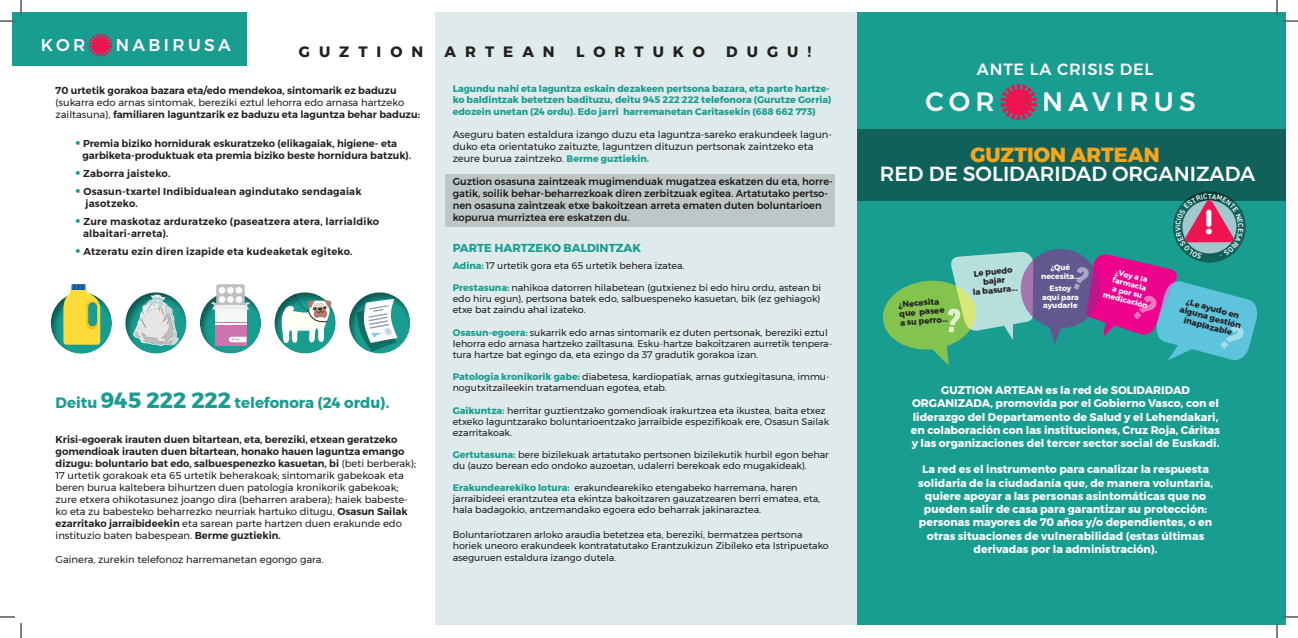
<style>
.page{position:relative;width:1298px;height:638px;background:#fff}
.page>*{position:absolute;margin:0;border:0;box-sizing:border-box;transform-origin:0 0}
.t1{font:700 35.5px "DIN Next Rounded LT Pro";color:#fff}
.t2{font:500 26.5px "Montserrat";letter-spacing:.2em;color:#fff}
.t3{font:500 20.3px "Montserrat";color:#fff}
.t4{font:800 20.3px "Montserrat";color:#f9a51b}
.t5{font:500 16.9px "Montserrat";letter-spacing:.2em;color:#fff}
.t6{font:500 16.1px "Montserrat";letter-spacing:.05em;color:#fff}
.t7{font:700 15px "Montserrat";color:#1a9d91}
.t8{font:700 15px "Montserrat";letter-spacing:.6em;color:#231f20}
.t9{font:700 11.5px "Montserrat";color:#1a9d91}
.t10{font:700 11px/13.2px "Montserrat";color:#fff;text-align:center}
.t11{font:10px/12px "Montserrat";color:#231f20}
.t12{font:600 10px/12px "Montserrat";color:#231f20}
.t13{font:500 10px/12px "Montserrat";color:#231f20}
.t14{font:600 10px "Montserrat";letter-spacing:.02em;color:#231f20}
.t15{font:9.5px/11px "Montserrat";color:#231f20}
.t16{font:700 9.5px/11px "Montserrat";color:#1a9d91}
.t17{font:700 8.4px/9.1px "Montserrat";color:#231f20;text-align:center}
.t18{font:700 7.7px/8.4px "Montserrat";color:#fff;text-align:center}
.s1{font-weight:400}
.s2{font-weight:700;font-size:15px;color:#1a9d91}
.s3{font-size:22px}
.s4{font-weight:600}
.s5{font-weight:700;font-size:9.5px;color:#1a9d91}
.s6{font-weight:700;color:#1a9d91}
</style>
<div class="page">
<div style="left:857px;top:12px;width:428px;height:613px;background:#1a9d91"></div>
<div style="left:857px;top:129px;width:428px;height:71px;background:#0f6159"></div>
<svg style="left:1000px;top:84px;width:37px;height:36px"></svg>
<div style="left:12px;top:12px;width:235px;height:54px;background:#1a9d91"></div>
<div style="left:435px;top:12px;width:422px;height:613px;background:#dfeaeb"></div>
<svg style="left:89px;top:33px;width:23px;height:24px"></svg>
<div style="left:50px;top:292px;width:64px;height:62px;background:#231f20;opacity:.5"></div>
<svg style="left:63px;top:284px;width:37px;height:60px"></svg>
<div style="left:124px;top:291px;width:64px;height:62px;background:#231f20;opacity:.5"></div>
<svg style="left:133px;top:294px;width:46px;height:51px"></svg>
<div style="left:199px;top:291px;width:64px;height:62px;background:#231f20;opacity:.5"></div>
<div style="left:216px;top:284px;width:29px;height:40px;background:#bdbebf;border-radius:2px"></div>
<div style="left:215px;top:305px;width:31px;height:40px;background:#f6f7f7"></div>
<div style="left:215px;top:322px;width:31px;height:23px;background:#cd73ae"></div>
<svg style="left:229px;top:336px;width:17px;height:6px"></svg>
<hr style="left:215px;top:323px;width:31px;height:1px;background:#fff">
<svg style="left:211px;top:286px;width:39px;height:23px"></svg>
<div style="left:274px;top:291px;width:63px;height:62px;background:#231f20;opacity:.5"></div>
<svg style="left:280px;top:294px;width:51px;height:49px"></svg>
<div style="left:348px;top:291px;width:64px;height:62px;background:#231f20;opacity:.5"></div>
<svg style="left:357px;top:299px;width:40px;height:52px"></svg>
<div style="left:445px;top:174px;width:390px;height:52px;background:#bec7c8"></div>
<svg style="left:0;top:0;width:22px;height:22px"></svg>
<svg style="left:0;top:616px;width:22px;height:21px"></svg>
<svg style="left:1276px;top:0;width:22px;height:22px"></svg>
<svg style="left:1276px;top:616px;width:22px;height:21px"></svg>
<svg style="left:881px;top:193px;width:380px;height:172px"></svg>
<p class="t5" style="left:41px;top:31px;width:46px">KOR</p>
<p class="t5" style="left:116px;top:31px;width:116px">NABIRUSA</p>
<p class="t8" style="left:299px;top:39px;width:126px">GUZTION</p>
<p class="t8" style="left:444px;top:39px;width:112px">ARTEAN</p>
<p class="t8" style="left:576px;top:39px;width:130px">LORTUKO</p>
<p class="t8" style="left:726px;top:39px;width:86px">DUGU!</p>
<p class="t12" style="left:56px;top:84px;width:366px">70 urtetik gorakoa bazara eta/edo mendekoa, sintomarik ez baduzu <span class="s1">(sukarra edo arnas sintomak, bereziki eztul lehorra edo arnasa hartzeko zailtasuna),</span> familiaren laguntzarik ez baduzu eta laguntza behar baduzu:</p>
<p class="t12" style="left:75px;top:138px;width:323px"><span class="s2">•</span> Premia biziko hornidurak eskuratzeko (elikagaiak, higiene- eta</p>
<p class="t12" style="left:82px;top:150px;width:330px">garbiketa-produktuak eta premia biziko beste hornidura batzuk).</p>
<p class="t14" style="left:75px;top:166px;width:97px"><span class="s2">•</span> Zaborra jaisteko.</p>
<p class="t14" style="left:75px;top:184px;width:288px"><span class="s2">•</span> Osasun-txartel Indibidualean agindutako sendagaiak</p>
<p class="t14" style="left:86px;top:196px;width:54px">jasotzeko.</p>
<p class="t14" style="left:75px;top:214px;width:305px"><span class="s2">•</span> Zure maskotaz arduratzeko (paseatzera atera, larrialdiko</p>
<p class="t14" style="left:83px;top:226px;width:87px">albaitari-arreta).</p>
<p class="t14" style="left:75px;top:244px;width:279px"><span class="s2">•</span> Atzeratu ezin diren izapide eta kudeaketak egiteko.</p>
<p class="t7" style="left:56px;top:390px;width:335px">Deitu <span class="s3">945 222 222</span> telefonora (24 ordu).</p>
<p class="t11" style="left:56px;top:433px;width:362px"><span class="s4">Krisi-egoerak irauten duen bitartean, eta, bereziki, etxean geratzeko gomendioak irauten duen bitartean, honako hauen laguntza emango dizugu: boluntario bat edo, salbuespenezko kasuetan, bi</span> (beti berberak); 17 urtetik gorakoak eta 65 urtetik beherakoak; sintomarik gabekoak eta beren burua kaltebera bihurtzen duen patologia kronikorik gabekoak; zure etxera ohikotasunez joango dira (beharren arabera); haiek babeste&shy;ko eta zu babesteko beharrezko neurriak hartuko ditugu, <span class="s4">Osasun Sailak ezarritako jarraibideekin</span> eta sarean parte hartzen duen erakunde edo instituzio baten babespean. <span class="s4">Berme guztiekin.</span></p>
<p class="t11" style="left:56px;top:552px;width:270px">Gainera, zurekin telefonoz harremanetan egongo gara.</p>
<p class="t16" style="left:453px;top:83px;width:380px">Lagundu nahi eta laguntza eskain dezakeen pertsona bazara, eta parte hartze&shy;ko baldintzak betetzen badituzu, deitu 945 222 222 telefonora (Gurutze Gorria)</p>
<p class="t16" style="left:453px;top:106px;width:365px">edozein unetan (24 ordu). Edo jarri harremanetan Caritasekin (688 662 773)</p>
<p class="t11" style="left:453px;top:128px;width:381px">Aseguru baten estaldura izango duzu eta laguntza-sareko erakundeek lagun&shy;duko eta orientatuko zaituzte, laguntzen dituzun pertsonak zaintzeko eta zeure burua zaintzeko. <span class="s5">Berme guztiekin.</span></p>
<p class="t13" style="left:453px;top:176px;width:382px">Guztion osasuna zaintzeak mugimenduak mugatzea eskatzen du eta, horre&shy;gatik, soilik behar-beharrezkoak diren zerbitzuak egitea. Artatutako pertso&shy;nen osasuna zaintzeak etxe bakoitzean arreta ematen duten boluntarioen kopurua murriztea ere eskatzen du.</p>
<p class="t9" style="left:453px;top:239px;width:190px">PARTE HARTZEKO BALDINTZAK</p>
<p class="t15" style="left:453px;top:260px;width:233px"><span class="s6">Adina:</span> 17 urtetik gora eta 65 urtetik behera izatea.</p>
<p class="t15" style="left:453px;top:282px;width:370px;text-align:justify"><span class="s6">Prestasuna:</span> nahikoa datorren hilabetean (gutxienez bi edo hiru ordu, astean bi edo hiru egun), pertsona batek edo, salbuespeneko kasuetan, bik (ez gehiagok) etxe bat zaindu ahal izateko.</p>
<p class="t15" style="left:453px;top:326px;width:381px"><span class="s6">Osasun-egoera:</span> sukarrik edo arnas sintomarik ez duten pertsonak, bereziki eztul lehorra edo arnasa hartzeko zailtasuna. Esku-hartze bakoitzaren aurretik tenpera&shy;tura hartze bat egingo da, eta ezingo da 37 gradutik gorakoa izan.</p>
<p class="t15" style="left:453px;top:371px;width:378px"><span class="s6">Patologia kronikorik gabe:</span> diabetesa, kardiopatiak, arnas gutxiegitasuna, immu&shy;nogutxitzaileekin tratamenduan egotea, etab.</p>
<p class="t15" style="left:453px;top:404px;width:378px"><span class="s6">Gaikuntza:</span> herritar guztientzako gomendioak irakurtzea eta ikustea, baita etxez etxeko laguntzarako boluntarioentzako jarraibide espezifikoak ere, Osasun Sailak ezarritakoak.</p>
<p class="t15" style="left:453px;top:448px;width:378px"><span class="s6">Gertutasuna:</span> bere bizilekuak artatutako pertsonen bizilekutik hurbil egon behar du (auzo berean edo ondoko auzoetan, udalerri berekoak edo mugakideak).</p>
<p class="t15" style="left:453px;top:482px;width:369px"><span class="s6">Erakundearekiko lotura:</span> erakundearekiko etengabeko harremana, haren jarraibideei erantzutea eta ekintza bakoitzaren gauzatzearen berri ematea, eta, hala badagokio, antzemandako egoera edo beharrak jakinaraztea.</p>
<p class="t15" style="left:453px;top:529px;width:378px">Boluntariotzaren arloko araudia betetzea eta, bereziki, bermatzea pertsona horiek uneoro erakundeek kontratatutako Erantzukizun Zibileko eta Istripuetako</p>
<p class="t15" style="left:453px;top:552px;width:165px">aseguruen estaldura izango dutela.</p>
<p class="t6" style="left:977px;top:57px;width:178px">ANTE LA CRISIS DEL</p>
<p class="t2" style="left:925px;top:81px;width:71px">COR</p>
<p class="t2" style="left:1042px;top:81px;width:155px">NAVIRUS</p>
<p class="t4" style="left:970px;top:138px;width:191px">GUZTION ARTEAN</p>
<p class="t3" style="left:880px;top:158px;width:377px">RED DE SOLIDARIDAD ORGANIZADA</p>
<p class="t1" style="left:1203px;top:201px;width:13px">!</p>
<p class="t18" style="left:1050px;top:263px;width:21px">¿Qué</p>
<p class="t18" style="left:1041px;top:272px;width:40px">necesita...</p>
<p class="t18" style="left:1042px;top:284px;width:38px">Estoy aquí para</p>
<p class="t17" style="left:973px;top:269px;width:41px;rotate:-6deg">Le puedo</p>
<p class="t17" style="left:983px;top:277px;width:23px;rotate:-6deg">bajar</p>
<p class="t17" style="left:972px;top:287px;width:46px;rotate:-6deg">la basura...</p>
<p class="t17" style="left:898px;top:300px;width:42px;rotate:-5deg">¿Necesita</p>
<p class="t18" style="left:1043px;top:301px;width:36px">ayudarle</p>
<p class="t17" style="left:899px;top:309px;width:47px;rotate:-5deg">que pasee</p>
<p class="t17" style="left:900px;top:318px;width:50px;rotate:-5deg">a su perro...</p>
<p class="t18" style="left:1115px;top:267px;width:36px;text-align:left;rotate:14deg">¿Voy a la farmacia</p>
<p class="t18" style="left:1106px;top:282px;width:47px;rotate:14deg">a por su medicación</p>
<p class="t17" style="left:1183px;top:296px;width:65px;rotate:15deg">¿Le ayudo en alguna gestión inaplazable</p>
<p class="t10" style="left:911px;top:383px;width:311px">GUZTION ARTEAN es la red de SOLIDARIDAD ORGANIZADA, promovida por el Gobierno Vasco, con el liderazgo del Departamento de Salud y el Lehendakari, en colaboración con las instituciones, Cruz Roja, Cáritas y las organizaciones del tercer sector social de Euskadi.</p>
<p class="t10" style="left:918px;top:462px;width:296px">La red es el instrumento para canalizar la respuesta solidaria de la ciudadanía que, de manera voluntaria, quiere apoyar a las personas asintomáticas que no pueden salir de casa para garantizar su protección: personas mayores de 70 años y/o dependientes, o en otras situaciones de vulnerabilidad (estas últimas derivadas por la administración).</p>
</div>
